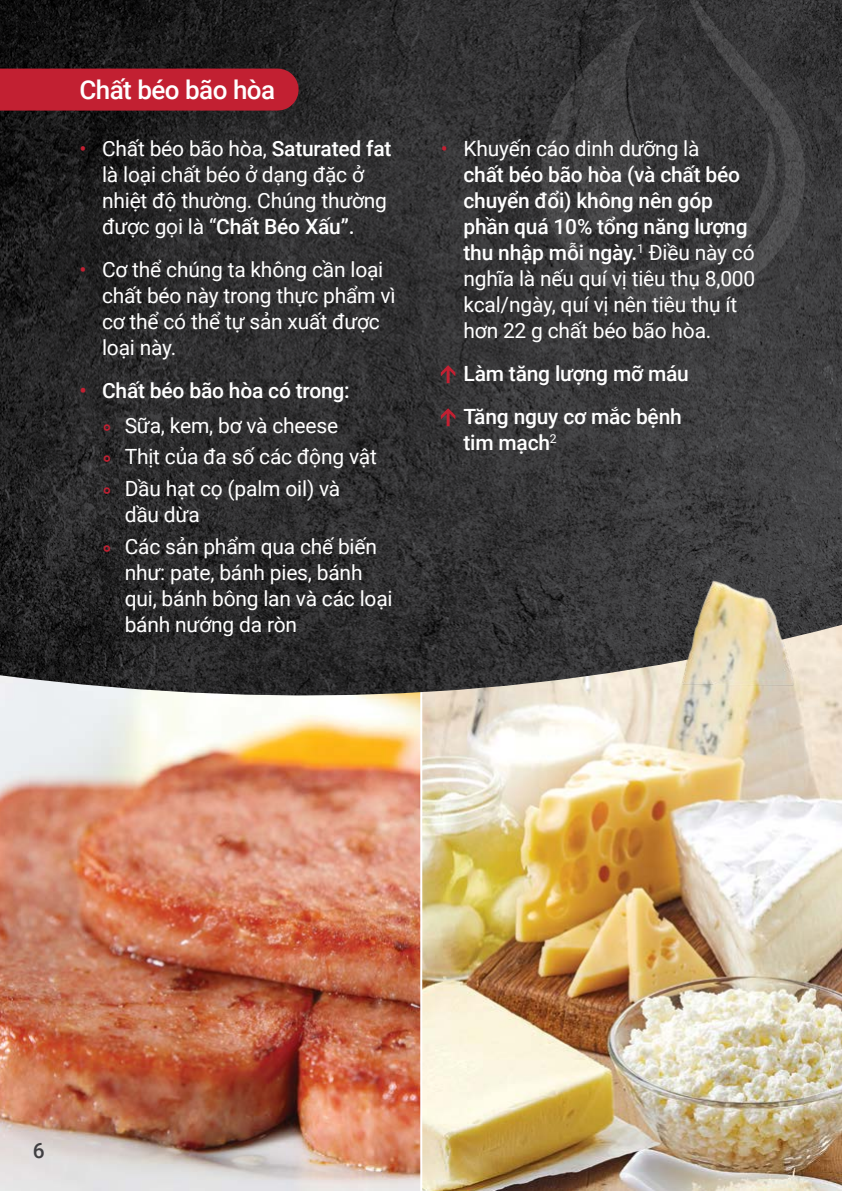
<style>
.page{position:relative;width:842px;height:1191px;background:#fff}
.page>*{position:absolute;margin:0;border:0;box-sizing:border-box;transform-origin:0 0}
.t1{font:500 26px "Roboto";letter-spacing:-.02em;color:#fff}
.t2{font:21px/26px "Roboto";letter-spacing:-.01em;color:#fff}
.t3{font:500 21px/34.6px "Roboto";letter-spacing:-.01em;color:#fff;text-align:center}
.t4{font:500 21px "Roboto";color:#414042}
.s1{color:#c22032}
.s2{font-weight:500}
.s3{font-weight:400;font-size:26px;color:#c22032}
.s4{font-weight:400}
.s5{font-size:26px;color:#c22032}
</style>
<div class="page">
<img style="left:0;top:713px;width:420px;height:478px">
<img style="left:422px;top:713px;width:420px;height:478px">
<img style="left:0;top:0;width:842px;height:713px">
<svg style="left:529px;top:0;width:276px;height:305px;fill:#39393b"></svg>
<svg style="left:665px;top:128px;width:110px;height:144px"></svg>
<svg style="left:597px;top:16px;width:51px;height:213px"></svg>
<div style="left:0;top:69px;width:278px;height:42px;background:#c22032"></div>
<svg style="left:441px;top:365px;width:14px;height:18px"></svg>
<svg style="left:441px;top:408px;width:14px;height:18px"></svg>
<img style="left:641px;top:570px;width:176px;height:156px">
<p class="t1" style="left:79px;top:71px;width:197px">Chất béo bão hòa</p>
<p class="t2" style="left:102px;top:135px;width:291px;text-indent:-23px"><span class="s1">•</span> Chất béo bão hòa, <span class="s2">Saturated fat </span>là loại chất béo ở dạng đặc ở nhiệt độ thường. Chúng thường được gọi là “<span class="s2">Chất Béo Xấu”.</span></p>
<p class="t2" style="left:102px;top:256px;width:295px;text-indent:-23px"><span class="s1">•</span> Cơ thể chúng ta không cần loại chất béo này trong thực phẩm vì cơ thể có thể tự sản xuất được loại này.</p>
<p class="t3" style="left:79px;top:373px;width:272px"><span class="s1">•</span> Chất béo bão hòa có trong: <span class="s3">°</span> <span class="s4">Sữa, kem, bơ và cheese</span></p>
<p class="t2" style="left:102px;top:440px;width:276px;line-height:31.6px"><span class="s5">°</span> Thịt của đa số các động vật <span class="s5">°</span> Dầu hạt cọ (palm oil) và</p>
<p class="t2" style="left:102px;top:498px;width:276px;line-height:31.6px;text-indent:23px">dầu dừa<br><span class="s5">°</span> Các sản phẩm qua chế biến</p>
<p class="t2" style="left:125px;top:558px;width:269px">như: pate, bánh pies, bánh qui, bánh bông lan và các loại bánh nướng da ròn</p>
<p class="t2" style="left:463px;top:135px;width:293px;text-indent:-23px"><span class="s1">•</span> Khuyến cáo dinh dưỡng là<br><span class="s2">chất béo bão hòa (và chất béo chuyển đổi) không nên góp phần quá 10% tổng năng lượng thu nhập mỗi ngày.</span><sup>1</sup> Điều này có nghĩa là nếu quí vị tiêu thụ 8,000 kcal/ngày, quí vị nên tiêu thụ ít hơn 22 g chất béo bão hòa.</p>
<p class="t3" style="left:463px;top:351px;width:227px;line-height:43px;text-align:left">Làm tăng lượng mỡ máu<br>Tăng nguy cơ mắc bệnh</p>
<p class="t3" style="left:463px;top:425px;width:95px">tim mạch<sup>2</sup></p>
<p class="t4" style="left:33px;top:1135px;width:13px">6</p>
</div>
